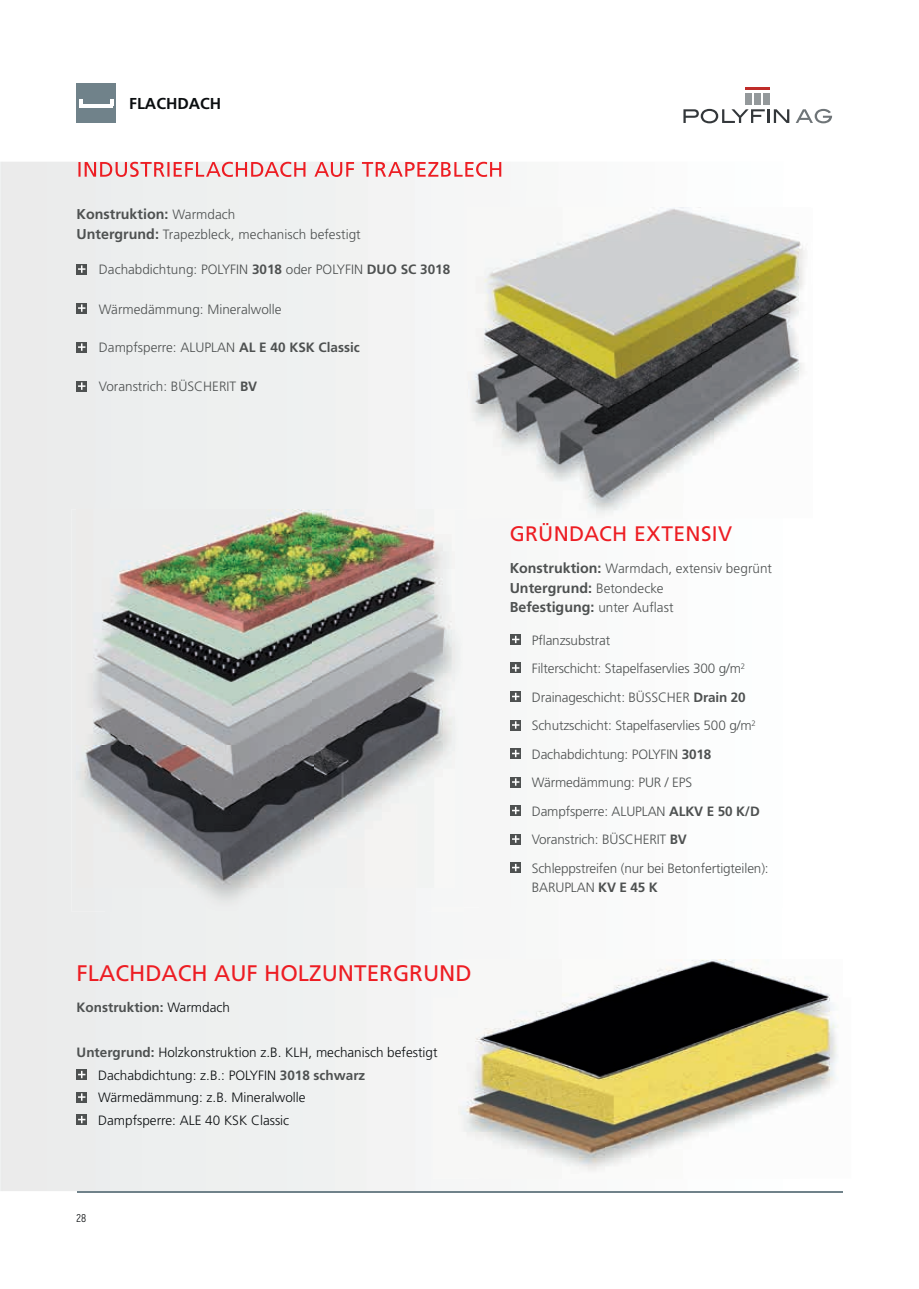
<style>
.page{position:relative;width:919px;height:1289px;background:#fff}
.page>*{position:absolute;margin:0;border:0;box-sizing:border-box;transform-origin:0 0}
.t1{font:22.5px "Frutiger LT Pro";color:#ed1d23}
.t2{font:21px "Frutiger LT Pro";letter-spacing:.02em;color:#ed1d23}
.t3{font:700 15.75px "Frutiger LT Pro";color:#0b0e10}
.t4{font:700 14.25px/19.5px "Frutiger LT Pro";color:#4e5151}
.t5{font:300 13.5px/28.5px "Frutiger LT Pro";letter-spacing:-.01em;color:#4e5151}
.t6{font:300 13.5px/22.5px "Frutiger LT Pro";color:#0b0e10}
.t7{font:700 13.5px "Frutiger LT Pro";color:#4e5151}
.t8{font:11.25px "Akrobat";color:#0b0e10}
.s1{font-weight:300;font-size:13.5px}
.s2{font-weight:700;font-size:14.25px}
.s3{font-weight:700}
.s4{font-weight:300;color:#0b0e10}
.s5{font-weight:700;color:#4e5151}
</style>
<div class="page">
<div style="left:0;top:162px;width:431px;height:359px;background:#eef0ef"></div>
<div style="left:0;top:521px;width:106px;height:670px;background:#ebebeb"></div>
<hr style="left:77px;top:1191px;width:765px;height:1px;background:#70828a">
<hr style="left:745px;top:88px;width:25px;height:2px;background:#bf2c29">
<div style="left:745px;top:93px;width:6px;height:11px;background:#94999b"></div>
<div style="left:754px;top:93px;width:6px;height:11px;background:#94999b"></div>
<div style="left:763px;top:93px;width:6px;height:11px;background:#94999b"></div>
<svg style="left:683px;top:109px;width:106px;height:14px"></svg>
<svg style="left:795px;top:109px;width:37px;height:14px"></svg>
<div style="left:77px;top:84px;width:39px;height:39px;background:#70828a"></div>
<hr style="left:80px;top:104px;width:33px;height:3px;background:#fff">
<svg style="left:80px;top:99px;width:3px;height:5px"></svg>
<svg style="left:110px;top:99px;width:3px;height:5px"></svg>
<img style="left:468px;top:207px;width:340px;height:295px">
<div style="left:71px;top:509px;width:49px;height:402px;background:#ebecec"></div>
<div style="left:415px;top:521px;width:49px;height:390px;background:#f5f6f6"></div>
<img style="left:77px;top:503px;width:378px;height:384px">
<svg style="left:510px;top:634px;width:11px;height:10px"></svg>
<svg style="left:512px;top:635px;width:7px;height:8px"></svg>
<div style="left:510px;top:662px;width:11px;height:11px;background:#4e5151"></div>
<svg style="left:512px;top:664px;width:7px;height:7px"></svg>
<svg style="left:510px;top:691px;width:11px;height:10px"></svg>
<svg style="left:512px;top:692px;width:7px;height:8px"></svg>
<div style="left:510px;top:719px;width:11px;height:11px;background:#4e5151"></div>
<svg style="left:512px;top:721px;width:7px;height:7px"></svg>
<svg style="left:510px;top:748px;width:11px;height:10px"></svg>
<svg style="left:512px;top:749px;width:7px;height:8px"></svg>
<div style="left:510px;top:776px;width:11px;height:11px;background:#4e5151"></div>
<svg style="left:512px;top:778px;width:7px;height:7px"></svg>
<svg style="left:510px;top:805px;width:11px;height:10px"></svg>
<svg style="left:512px;top:806px;width:7px;height:8px"></svg>
<div style="left:510px;top:833px;width:11px;height:11px;background:#4e5151"></div>
<svg style="left:512px;top:835px;width:7px;height:7px"></svg>
<svg style="left:510px;top:862px;width:11px;height:10px"></svg>
<svg style="left:512px;top:863px;width:7px;height:8px"></svg>
<div style="left:433px;top:907px;width:47px;height:90px;background:#f5f6f6"></div>
<div style="left:433px;top:997px;width:47px;height:181px;background:#f7f7f6"></div>
<img style="left:433px;top:907px;width:31px;height:4px">
<img style="left:458px;top:959px;width:380px;height:214px">
<svg style="left:77px;top:1069px;width:10px;height:10px"></svg>
<svg style="left:78px;top:1070px;width:7px;height:8px"></svg>
<svg style="left:77px;top:1091px;width:10px;height:11px"></svg>
<svg style="left:78px;top:1093px;width:7px;height:7px"></svg>
<svg style="left:77px;top:1114px;width:10px;height:10px"></svg>
<svg style="left:78px;top:1115px;width:7px;height:8px"></svg>
<svg style="left:78px;top:162px;width:423px;height:15px"></svg>
<svg style="left:77px;top:264px;width:10px;height:10px"></svg>
<svg style="left:78px;top:265px;width:7px;height:8px"></svg>
<svg style="left:77px;top:303px;width:10px;height:10px"></svg>
<svg style="left:78px;top:304px;width:7px;height:8px"></svg>
<svg style="left:77px;top:342px;width:10px;height:10px"></svg>
<svg style="left:78px;top:343px;width:7px;height:8px"></svg>
<svg style="left:77px;top:381px;width:10px;height:10px"></svg>
<svg style="left:78px;top:382px;width:7px;height:8px"></svg>
<p class="t3" style="left:129px;top:95px;width:94px">FLACHDACH</p>
<p class="t4" style="left:77px;top:204px;width:160px">Konstruktion: <span class="s1">Warmdach</span></p>
<p class="t5" style="left:77px;top:220px;width:286px"><span class="s2">Untergrund:</span> Trapezbleck, mechanisch befestigt</p>
<p class="t5" style="left:99px;top:255px;width:353px">Dachabdichtung: POLYFIN <span class="s3">3018</span> oder POLYFIN <span class="s3">DUO SC 3018</span></p>
<p class="t5" style="left:99px;top:295px;width:184px">Wärmedämmung: Mineralwolle</p>
<p class="t5" style="left:99px;top:333px;width:262px">Dampfsperre: ALUPLAN <span class="s3">AL E 40 KSK Classic</span></p>
<p class="t5" style="left:99px;top:372px;width:160px">Voranstrich: BÜSCHERIT <span class="s3">BV</span></p>
<h1 class="t1" style="left:77px;top:960px;width:396px">FLACHDACH AUF HOLZUNTERGRUND</h1>
<p class="t7" style="left:77px;top:999px;width:155px">Konstruktion: <span class="s4">Warmdach</span></p>
<p class="t6" style="left:98px;top:1041px;width:341px;text-indent:-22px"><span class="s5">Untergrund:</span> Holzkonstruktion z.B. KLH, mechanisch befestigt Dachabdichtung: z.B.: POLYFIN <span class="s5">3018 schwarz </span>Wärmedämmung: z.B. Mineralwolle<br>Dampfsperre: ALE 40 KSK Classic</p>
<p class="t8" style="left:77px;top:1210px;width:11px">28</p>
<h2 class="t2" style="left:509px;top:521px;width:224px">GRÜNDACH EXTENSIV</h2>
<p class="t5" style="left:509px;top:554px;width:264px"><span class="s2">Konstruktion:</span> Warmdach, extensiv begrünt</p>
<p class="t4" style="left:509px;top:578px;width:165px">Untergrund: <span class="s1">Betondecke<br></span>Befestigung: <span class="s1">unter Auflast</span></p>
<p class="t5" style="left:531px;top:625px;width:238px">Pflanzsubstrat<br>Filterschicht: Stapelfaservlies 300 g/m<sup>2<br></sup>Drainageschicht: BÜSSCHER <span class="s3">Drain 20<br></span>Schutzschicht: Stapelfaservlies 500 g/m<sup>2<br></sup>Dachabdichtung: POLYFIN <span class="s3">3018<br></span>Wärmedämmung: PUR / EPS Dampfsperre: ALUPLAN <span class="s3">ALKV E 50 K/D </span>Voranstrich: BÜSCHERIT <span class="s3">BV </span>Schleppstreifen (nur bei Betonfertigteilen):</p>
<p class="t5" style="left:531px;top:873px;width:128px">BARUPLAN <span class="s3">KV E 45 K</span></p>
</div>
